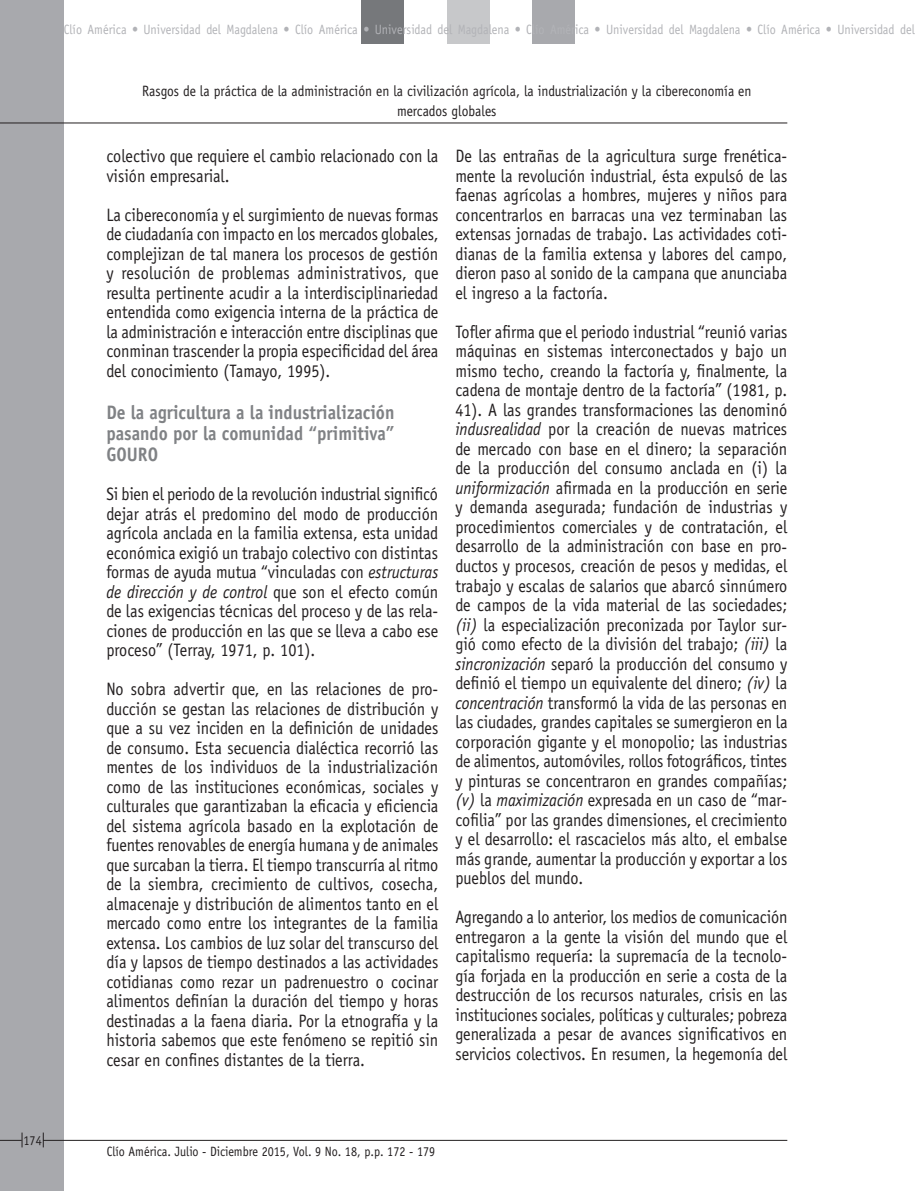
<style>
.page{position:relative;width:915px;height:1191px;background:#fff}
.page>*{position:absolute;margin:0;border:0;box-sizing:border-box;transform-origin:0 0}
.t1{font:700 19.5px/21px "Officina Sans";color:#808285;text-align:justify;scale:.9 1}
.t2{font:18px/19.5px "Officina Sans";color:#231f20;text-align:justify;scale:.9 1}
.t3{font:15px/19.8px "Officina Sans";color:#231f20;text-align:center;scale:.9 1}
.t4{font:13.5px "Officina Sans";color:#b2b3b7;scale:.9 1}
.t5{font:13.5px "Officina Sans";color:#231f20;scale:.9 1}
.s1{font-style:italic}
</style>
<div class="page">
<div style="left:0;top:0;width:64px;height:1191px;background:#a8a9ad"></div>
<hr style="left:43px;top:1140px;width:744px;height:1px;background:#231f20">
<div style="left:361px;top:0;width:43px;height:44px;background:#76787b"></div>
<div style="left:531px;top:0;width:43px;height:44px;background:#a8a9ad"></div>
<div style="left:446px;top:0;width:43px;height:44px;background:#c7c8ca"></div>
<svg style="left:43px;top:1132px;width:1px;height:15px"></svg>
<svg style="left:0;top:1132px;width:23px;height:15px"></svg>
<hr style="left:0;top:123px;width:787px;height:1px;background:#231f20">
<p class="t4" style="left:64px;top:21px;width:946px">Clío América • Universidad del Magdalena • Clío América • Universidad del Magdalena • Clío América • Universidad del Magdalena • Clío América • Universidad del</p>
<p class="t3" style="left:142px;top:81px;width:678px">Rasgos de la práctica de la administración en la civilización agrícola, la industrialización y la cibereconomía en mercados globales</p>
<p class="t2" style="left:106px;top:147px;width:370px">colectivo que requiere el cambio relacionado con la visión empresarial.</p>
<p class="t2" style="left:106px;top:205px;width:370px">La cibereconomía y el surgimiento de nuevas formas de ciudadanía con impacto en los mercados globales, complejizan de tal manera los procesos de gestión y resolución de problemas administrativos, que resulta pertinente acudir a la interdisciplinariedad entendida como exigencia interna de la práctica de la administración e interacción entre disciplinas que conminan trascender la propia especificidad del área del conocimiento (Tamayo, 1995).</p>
<p class="t1" style="left:106px;top:401px;width:321px">De la agricultura a la industrialización pasando por la comunidad “primitiva” GOURO</p>
<p class="t2" style="left:106px;top:484px;width:370px">Si bien el periodo de la revolución industrial significó dejar atrás el predomino del modo de producción agrícola anclada en la familia extensa, esta unidad económica exigió un trabajo colectivo con distintas formas de ayuda mutua “vinculadas con <span class="s1">estructuras de dirección y de control</span> que son el efecto común de las exigencias técnicas del proceso y de las rela&shy;ciones de producción en las que se lleva a cabo ese proceso” (Terray, 1971, p. 101).</p>
<p class="t2" style="left:106px;top:679px;width:370px">No sobra advertir que, en las relaciones de pro&shy;ducción se gestan las relaciones de distribución y que a su vez inciden en la definición de unidades de consumo. Esta secuencia dialéctica recorrió las mentes de los individuos de la industrialización como de las instituciones económicas, sociales y culturales que garantizaban la eficacia y eficiencia del sistema agrícola basado en la explotación de fuentes renovables de energía humana y de animales que surcaban la tierra. El tiempo transcurría al ritmo de la siembra, crecimiento de cultivos, cosecha, almacenaje y distribución de alimentos tanto en el mercado como entre los integrantes de la familia extensa. Los cambios de luz solar del transcurso del día y lapsos de tiempo destinados a las actividades cotidianas como rezar un padrenuestro o cocinar alimentos definían la duración del tiempo y horas destinadas a la faena diaria. Por la etnografía y la historia sabemos que este fenómeno se repitió sin cesar en confines distantes de la tierra.</p>
<p class="t2" style="left:455px;top:146px;width:370px">De las entrañas de la agricultura surge frenética&shy;mente la revolución industrial, ésta expulsó de las faenas agrícolas a hombres, mujeres y niños para concentrarlos en barracas una vez terminaban las extensas jornadas de trabajo. Las actividades coti&shy;dianas de la familia extensa y labores del campo, dieron paso al sonido de la campana que anunciaba el ingreso a la factoría.</p>
<p class="t2" style="left:455px;top:322px;width:370px">Tofler afirma que el periodo industrial “reunió varias máquinas en sistemas interconectados y bajo un mismo techo, creando la factoría y, finalmente, la cadena de montaje dentro de la factoría” (1981, p.<br>41). A las grandes transformaciones las denominó <span class="s1">indusrealidad</span> por la creación de nuevas matrices de mercado con base en el dinero; la separación de la producción del consumo anclada en (i) la <span class="s1">uniformización</span> afirmada en la producción en serie y demanda asegurada; fundación de industrias y procedimientos comerciales y de contratación, el desarrollo de la administración con base en pro&shy;ductos y procesos, creación de pesos y medidas, el trabajo y escalas de salarios que abarcó sinnúmero de campos de la vida material de las sociedades; <span class="s1">(ii)</span> la especialización preconizada por Taylor sur&shy;gió como efecto de la división del trabajo; <span class="s1">(iii)</span> la <span class="s1">sincronización</span> separó la producción del consumo y definió el tiempo un equivalente del dinero; <span class="s1">(iv)</span> la <span class="s1">concentración</span> transformó la vida de las personas en las ciudades, grandes capitales se sumergieron en la corporación gigante y el monopolio; las industrias de alimentos, automóviles, rollos fotográficos, tintes y pinturas se concentraron en grandes compañías; <span class="s1">(v)</span> la <span class="s1">maximización</span> expresada en un caso de “mar&shy;cofilia” por las grandes dimensiones, el crecimiento y el desarrollo: el rascacielos más alto, el embalse más grande, aumentar la producción y exportar a los pueblos del mundo.</p>
<p class="t2" style="left:455px;top:907px;width:370px">Agregando a lo anterior, los medios de comunicación entregaron a la gente la visión del mundo que el capitalismo requería: la supremacía de la tecnolo&shy;gía forjada en la producción en serie a costa de la destrucción de los recursos naturales, crisis en las instituciones sociales, políticas y culturales; pobreza generalizada a pesar de avances significativos en servicios colectivos. En resumen, la hegemonía del</p>
<p class="t5" style="left:24px;top:1132px;width:22px">174</p>
<p class="t5" style="left:107px;top:1144px;width:366px">Clío América. Julio - Diciembre 2015, Vol. 9 No. 18, p.p. 172 - 179</p>
</div>
